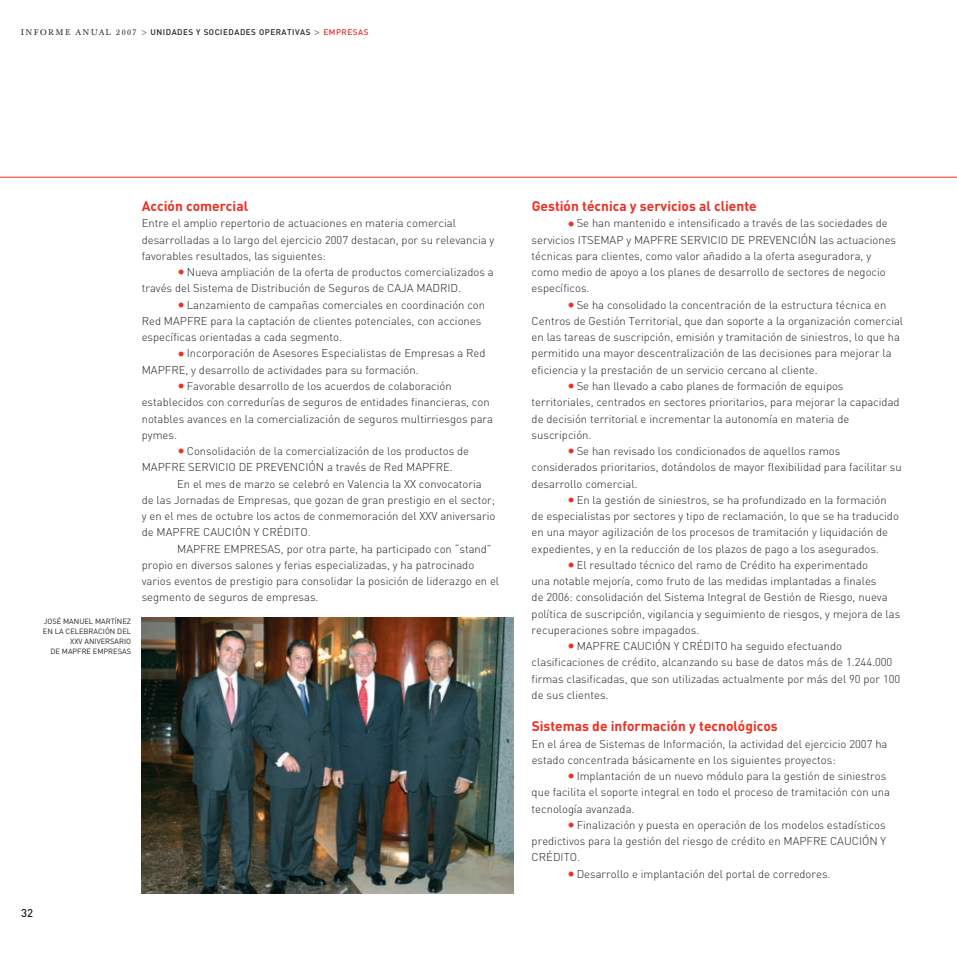
<style>
.page{position:relative;width:957px;height:957px;background:#fff}
.page>*{position:absolute;margin:0;border:0;box-sizing:border-box;transform-origin:0 0}
.t1{font:700 13.75px "DIN";color:#ee2e22}
.t2{font:300 11.25px/16.2px "DIN";color:#231f20}
.t3{font:500 11.25px "DIN";color:#231f20}
.t4{font:500 8.12px "DIN";letter-spacing:.06em;color:#231f20}
.t5{font:7.5px/10px "DIN";color:#231f20}
.s1{font-family:"Baskerville";font-weight:400}
.s2{font-family:"Baskerville";font-weight:400;font-size:6.88px}
.s3{color:#ee2e22}
.s4{font-size:15px;color:#ee2e22}
</style>
<div class="page">
<hr style="left:0;top:177px;width:957px;height:1px;background:#ee2e22">
<img style="left:142px;top:617px;width:372px;height:277px">
<p class="t4" style="left:21px;top:27px;width:349px"><span class="s1">I N FORM E AN UAL 2007</span> <span class="s2">&gt;</span> UNIDADES Y SOCIEDADES OPERATIVAS <span class="s2">&gt;</span> <span class="s3">EMPRESAS</span></p>
<p class="t5" style="left:44px;top:616px;width:32px">JOSÉ MANUEL</p>
<p class="t5" style="left:95px;top:616px;width:12px">MARTÍNE</p>
<p class="t5" style="left:127px;top:616px;width:6px">Z</p>
<p class="t5" style="left:43px;top:626px;width:29px">ENLACELEBRACIÓN</p>
<p class="t5" style="left:117px;top:626px;width:6px">DEL</p>
<p class="t5" style="left:50px;top:636px;width:82px;text-indent:20px">XXV ANIVERSARIO<br>DE MAPFRE EMPRESAS</p>
<p class="t1" style="left:142px;top:197px;width:108px">Acción comercial</p>
<p class="t2" style="left:142px;top:215px;width:354px">Entre el amplio repertorio de actuaciones en materia comercial desarrolladas a lo largo del ejercicio 2007 destacan, por su relevancia y favorables resultados, las siguientes:</p>
<p class="t2" style="left:142px;top:264px;width:353px;text-indent:35px"><span class="s4">•</span>N ueva ampliación de la oferta de productos comercializados a través del Sistema de Distribución de Seguros de CAJA MADRID</p>
<p class="t2" style="left:458px;top:280px;width:4px">.</p>
<p class="t2" style="left:142px;top:296px;width:345px;text-indent:35px"><span class="s4">•</span>Lanzamiento de campañas comerciales en coordinación con<br>Red MAPFRE</p>
<p class="t2" style="left:142px;top:313px;width:341px;text-indent:69px">para la captación de clientes potenciales, con acciones específicas orientadas a cada segmento.</p>
<p class="t2" style="left:177px;top:345px;width:310px"><span class="s4">•</span>I ncorporación de Asesores Especialistas de Empresas a Red</p>
<p class="t2" style="left:142px;top:361px;width:24px">MAPFRE</p>
<p class="t2" style="left:185px;top:361px;width:235px">, y desarrollo de actividades para su formación.</p>
<p class="t2" style="left:142px;top:378px;width:353px;text-indent:35px"><span class="s4">•</span>Favorable desarrollo de los acuerdos de colaboración establecidos con corredurías de seguros de entidades financieras, con notables avances en la comercialización de seguros multirriesgos para pymes.</p>
<p class="t2" style="left:177px;top:443px;width:293px"><span class="s4">•</span>Consolidación de la comercialización de los productos de</p>
<p class="t2" style="left:142px;top:459px;width:23px">MAPFRESERVICIODEPREVENCIÓN</p>
<p class="t2" style="left:327px;top:459px;width:103px">a través de Red MAPFRE</p>
<p class="t2" style="left:450px;top:459px;width:4px">.</p>
<p class="t2" style="left:177px;top:475px;width:306px">En el mes de marzo se celebró en Valencia la XX convocatoria</p>
<p class="t2" style="left:142px;top:491px;width:355px">de las Jornadas de Empresas, que gozan de gran prestigio en el sector;</p>
<p class="t2" style="left:142px;top:508px;width:355px">y en el mes de octubre los actos de conmemoración del XXV aniversario</p>
<p class="t2" style="left:142px;top:524px;width:38px">de MAPFREC</p>
<p class="t2" style="left:210px;top:524px;width:14px">AUCIÓNYCRÉDITO</p>
<p class="t2" style="left:308px;top:524px;width:4px">.</p>
<p class="t2" style="left:177px;top:540px;width:24px">MAPFREEMPRES</p>
<p class="t2" style="left:142px;top:540px;width:359px;text-indent:126px">AS, por otra parte, ha participado con “stand” propio en diversos salones y ferias especializadas, y ha patrocinado varios eventos de prestigio para consolidar la posición de liderazgo en el segmento de seguros de empresas.</p>
<p class="t3" style="left:21px;top:905px;width:13px">32</p>
<p class="t1" style="left:531px;top:197px;width:227px">Gestión técnica y servicios al cliente</p>
<p class="t2" style="left:531px;top:215px;width:358px;text-indent:35px"><span class="s4">•</span>Se han mantenido e intensificado a través de las sociedades de servicios ITSEM</p>
<p class="t2" style="left:609px;top:231px;width:48px">AP y MAPFRESERVICIODEPREVENCIÓN</p>
<p class="t2" style="left:531px;top:231px;width:366px;text-indent:288px">las actuaciones técnicas para clientes, como valor añadido a la oferta aseguradora, y como medio de apoyo a los planes de desarrollo de sectores de negocio específicos.</p>
<p class="t2" style="left:531px;top:296px;width:373px;text-indent:35px"><span class="s4">•</span>Se ha consolidado la concentración de la estructura técnica en Centros de Gestión Territorial, que dan soporte a la organización comercial en las tareas de suscripción, emisión y tramitación de siniestros, lo que ha permitido una mayor descentralización de las decisiones para mejorar la eficiencia y la prestación de un servicio cercano al cliente.</p>
<p class="t2" style="left:531px;top:378px;width:369px;text-indent:35px"><span class="s4">•</span>Se han llevado a cabo planes de formación de equipos territoriales, centrados en sectores prioritarios, para mejorar la capacidad de decisión territorial e incrementar la autonomía en materia de suscripción.</p>
<p class="t2" style="left:531px;top:443px;width:372px;text-indent:35px"><span class="s4">•</span>Se han revisado los condicionados de aquellos ramos considerados prioritarios, dotándolos de mayor flexibilidad para facilitar su desarrollo comercial.</p>
<p class="t2" style="left:531px;top:491px;width:369px;text-indent:35px"><span class="s4">•</span>En la gestión de siniestros, se ha profundizado en la formación de especialistas por sectores y tipo de reclamación, lo que se ha traducido en una mayor agilización de los procesos de tramitación y liquidación de expedientes, y en la reducción de los plazos de pago a los asegurados.</p>
<p class="t2" style="left:531px;top:556px;width:370px;text-indent:35px"><span class="s4">•</span>El resultado técnico del ramo de Crédito ha experimentado<br>una notable mejoría, como fruto de las medidas implantadas a finales<br>de 2006: consolidación del Sistema I ntegral de Gestión de Riesgo, nueva política de suscripción, vigilancia y seguimiento de riesgos, y mejora de las recuperaciones sobre impagados.</p>
<p class="t2" style="left:567px;top:638px;width:33px"><span class="s4">•</span>MAPFREC</p>
<p class="t2" style="left:630px;top:638px;width:14px">AUCIÓNYCRÉDITO</p>
<p class="t2" style="left:531px;top:638px;width:370px;text-indent:199px">ha seguido efectuando clasificaciones de crédito, alcanzando su base de datos más de 1.244.000 firmas clasificadas, que son utilizadas actualmente por más del 90 por 100 de sus clientes.</p>
<p class="t1" style="left:531px;top:717px;width:248px">Sistemas de información y tecnológicos</p>
<p class="t2" style="left:531px;top:735px;width:357px">En el área de Sistemas de I nformación, la actividad del ejercicio 2007 ha estado concentrada básicamente en los siguientes proyectos:</p>
<p class="t2" style="left:531px;top:768px;width:360px;text-indent:35px"><span class="s4">•</span>I mplantación de un nuevo módulo para la gestión de siniestros que facilita el soporte integral en todo el proceso de tramitación con una tecnología avanzada.</p>
<p class="t2" style="left:531px;top:816px;width:356px;text-indent:35px"><span class="s4">•</span>Finalización y puesta en operación de los modelos estadísticos predictivos para la gestión del riesgo de crédito en MAPFREC</p>
<p class="t2" style="left:837px;top:833px;width:13px">AUCIÓNY</p>
<p class="t2" style="left:531px;top:849px;width:8px">CRÉDITO</p>
<p class="t2" style="left:577px;top:849px;width:4px">.</p>
<p class="t2" style="left:567px;top:865px;width:265px"><span class="s4">•</span>Desarrollo e implantación del portal de corredores.</p>
</div>
